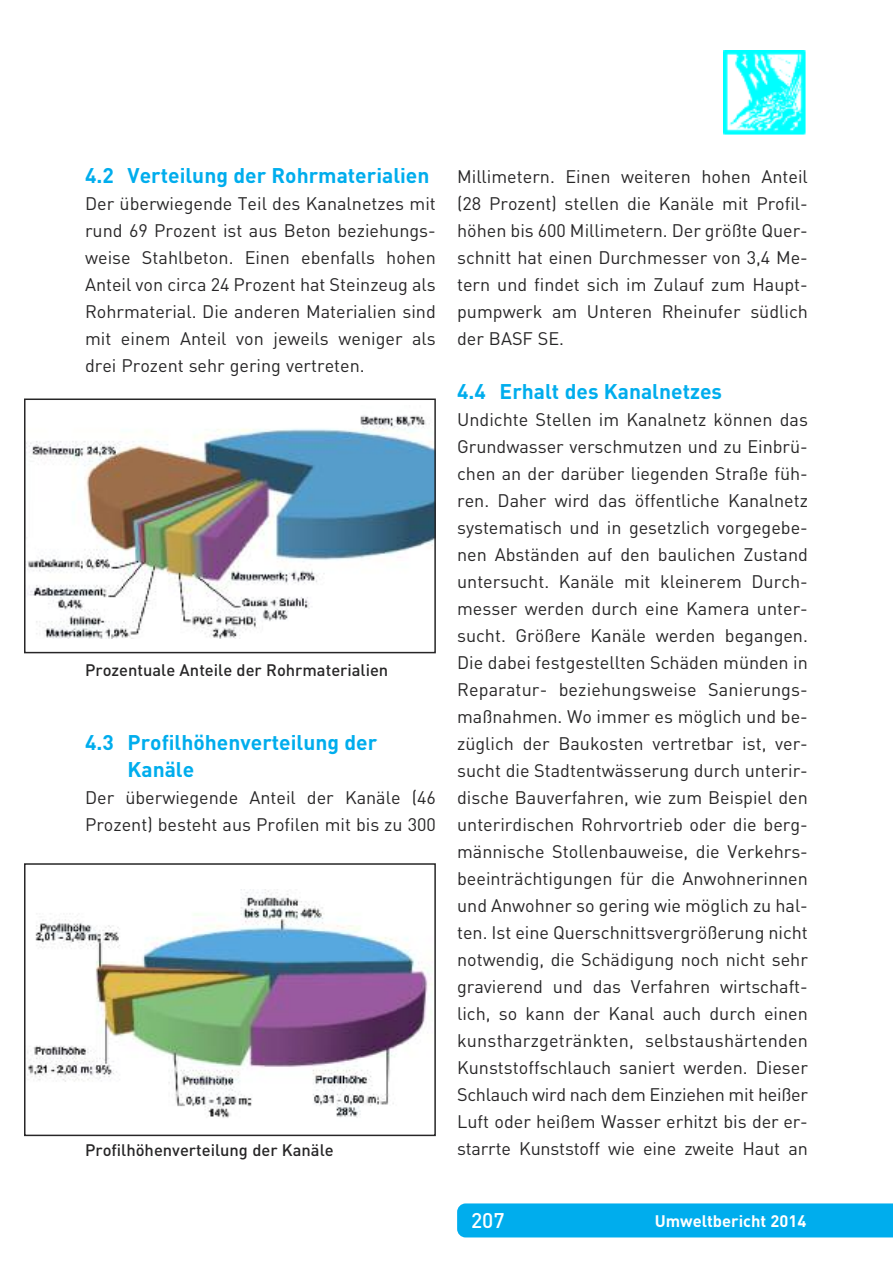
<style>
.page{position:relative;width:893px;height:1263px;background:#fff}
.page>*{position:absolute;margin:0;border:0;box-sizing:border-box;transform-origin:0 0}
.t1{font:700 21px/27px "DIN Offc";color:#00aded}
.t2{font:500 21px "DIN Offc";color:#fff}
.t3{font:18px/27px "DIN Offc";color:#272627;text-align:justify}
.t4{font:500 16.5px "DIN Offc";color:#272627}
.t5{font:700 16.5px "DIN Offc";color:#fff}
</style>
<div class="page">
<img style="left:724px;top:50px;width:82px;height:84px">
<div style="left:457px;top:1203px;width:436px;height:34px;background:#00aded"></div>
<img style="left:27px;top:415px;width:406px;height:223px">
<div style="left:24px;top:398px;width:412px;height:255px;border:2px solid #272627"></div>
<img style="left:27px;top:890px;width:406px;height:228px">
<div style="left:24px;top:863px;width:412px;height:273px;border:2px solid #272627"></div>
<p class="t1" style="left:85px;top:161px;width:346px">4.2 Verteilung der Rohrmaterialien</p>
<p class="t3" style="left:85px;top:190px;width:352px">Der überwiegende Teil des Kanalnetzes mit rund 69 Prozent ist aus Beton beziehungs&shy;weise Stahlbeton. Einen ebenfalls hohen Anteil von circa 24 Prozent hat Steinzeug als Rohrmaterial. Die anderen Materialien sind mit einem Anteil von jeweils weniger als drei Prozent sehr gering vertreten.</p>
<p class="t4" style="left:85px;top:659px;width:305px">Prozentuale Anteile der Rohrmaterialien</p>
<p class="t1" style="left:128px;top:728px;width:251px;text-indent:-43px">4.3 Profilhöhenverteilung der<br>Kanäle</p>
<p class="t3" style="left:85px;top:784px;width:352px">Der überwiegende Anteil der Kanäle (46<br>Prozent) besteht aus Profilen mit bis zu 300</p>
<p class="t4" style="left:85px;top:1140px;width:250px">Profilhöhenverteilung der Kanäle</p>
<p class="t3" style="left:457px;top:163px;width:352px">Millimetern. Einen weiteren hohen Anteil (28 Prozent) stellen die Kanäle mit Profil&shy;höhen bis 600 Millimetern. Der größte Quer&shy;schnitt hat einen Durchmesser von 3,4 Me&shy;tern und findet sich im Zulauf zum Haupt&shy;pumpwerk am Unteren Rheinufer südlich der BASF SE.</p>
<p class="t1" style="left:457px;top:377px;width:266px">4.4 Erhalt des Kanalnetzes</p>
<p class="t3" style="left:457px;top:406px;width:352px">Undichte Stellen im Kanalnetz können das Grundwasser verschmutzen und zu Einbrü&shy;chen an der darüber liegenden Straße füh&shy;ren. Daher wird das öffentliche Kanalnetz systematisch und in gesetzlich vorgegebe&shy;nen Abständen auf den baulichen Zustand untersucht. Kanäle mit kleinerem Durch&shy;messer werden durch eine Kamera unter&shy;sucht. Größere Kanäle werden begangen.<br>Die dabei festgestellten Schäden münden in Reparatur- beziehungsweise Sanierungs&shy;maßnahmen. Wo immer es möglich und be&shy;züglich der Baukosten vertretbar ist, ver&shy;sucht die Stadtentwässerung durch unterir&shy;dische Bauverfahren, wie zum Beispiel den unterirdischen Rohrvortrieb oder die berg&shy;männische Stollenbauweise, die Verkehrs&shy;beeinträchtigungen für die Anwohnerinnen und Anwohner so gering wie möglich zu hal&shy;ten. Ist eine Querschnittsvergrößerung nicht notwendig, die Schädigung noch nicht sehr gravierend und das Verfahren wirtschaft&shy;lich, so kann der Kanal auch durch einen kunstharzgetränkten, selbstaushärtenden Kunststoffschlauch saniert werden. Dieser Schlauch wird nach dem Einziehen mit heißer Luft oder heißem Wasser erhitzt bis der er&shy;starrte Kunststoff wie eine zweite Haut an</p>
<p class="t2" style="left:471px;top:1207px;width:35px">207</p>
<p class="t5" style="left:655px;top:1210px;width:153px">Umweltbericht 2014</p>
</div>
